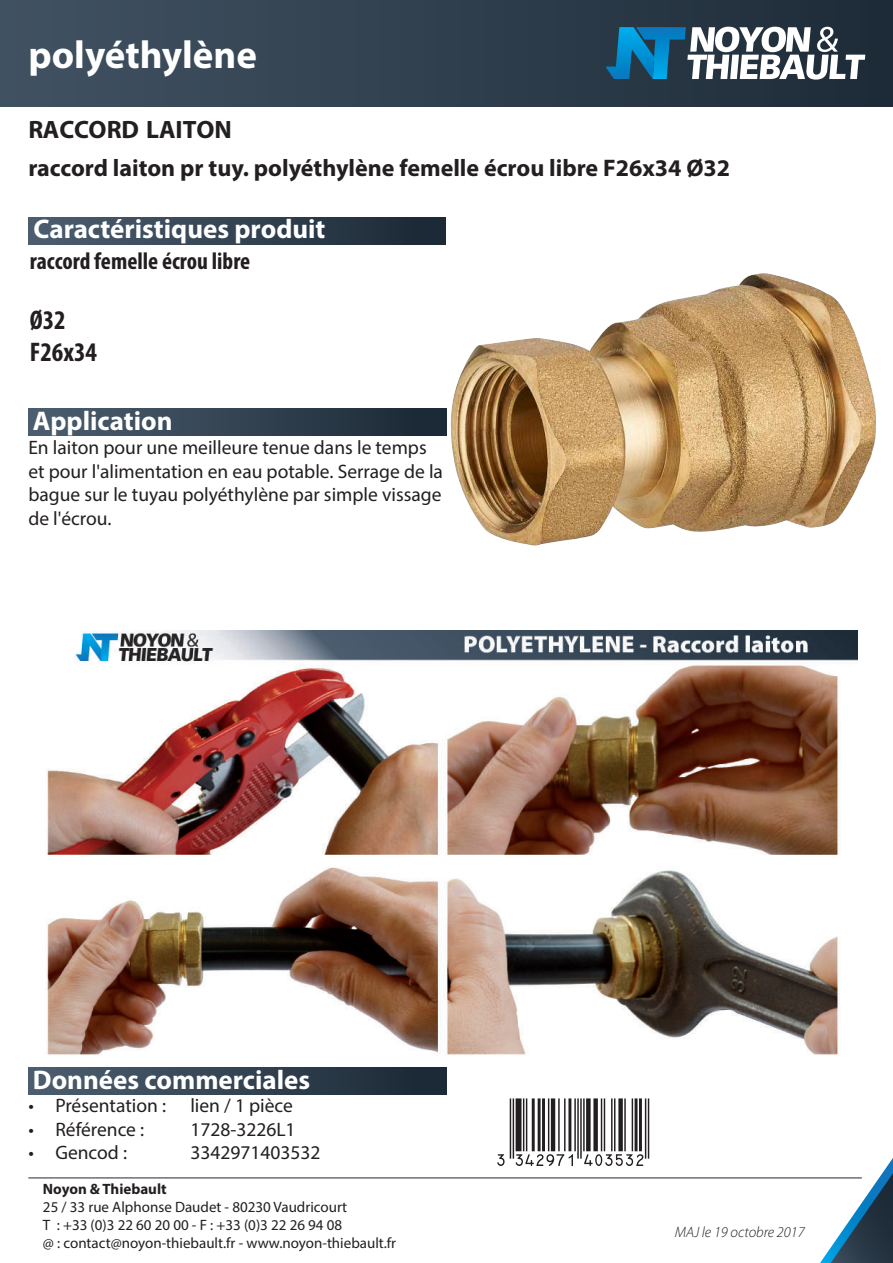
<style>
.page{position:relative;width:893px;height:1263px;background:#fff}
.page>*{position:absolute;margin:0;border:0;box-sizing:border-box;transform-origin:0 0}
.t1{font:700 39px "Myriad Pro";color:#fff}
.t2{font:700 27px "Myriad Pro";color:#fff}
.t3{font:700 condensed 27px/31.5px "Myriad Pro";color:#231f20}
.t4{font:700 25.2px "Myriad Pro";color:#231f20}
.t5{font:700 24px "Myriad Pro";color:#231f20}
.t6{font:700 condensed 24px "Myriad Pro";color:#231f20}
.t7{font:19.5px/23.4px "Myriad Pro";color:#231f20}
.t8{font:15px/18px "Myriad Pro";color:#231f20}
.t9{font:italic 300 15px "Myriad Pro";color:#231f20}
.t10{font:700 15px "Myriad Pro";color:#231f20}
</style>
<div class="page">
<hr style="left:28px;top:1177px;width:834px;height:1px;background:#1c2936">
<div style="left:28px;top:218px;width:417px;height:26px;background:linear-gradient(to right,#4c5e70,#1a2834)"></div>
<div style="left:0;top:0;width:893px;height:106px;background:linear-gradient(to right,#415262,#1e2c38)"></div>
<svg style="left:606px;top:27px;width:259px;height:53px"></svg>
<svg style="left:820px;top:1158px;width:73px;height:105px"></svg>
<img style="left:450px;top:273px;width:426px;height:273px">
<img style="left:46px;top:630px;width:811px;height:425px">
<div style="left:28px;top:408px;width:418px;height:27px;background:linear-gradient(to right,#4c5e70,#1b2834)"></div>
<div style="left:28px;top:1067px;width:418px;height:27px;background:linear-gradient(to right,#4c5e70,#1b2834)"></div>
<h1 class="t1" style="left:28px;top:30px;width:230px">polyéthylène</h1>
<p class="t4" style="left:28px;top:113px;width:205px">RACCORD LAITON</p>
<p class="t5" style="left:28px;top:153px;width:703px">raccord laiton pr tuy. polyéthylène femelle écrou libre F26x34 Ø32</p>
<h2 class="t2" style="left:34px;top:212px;width:293px">Caractéristiques produit</h2>
<p class="t6" style="left:30px;top:246px;width:222px">raccord femelle écrou libre</p>
<h2 class="t3" style="left:30px;top:304px;width:69px">Ø32<br>F26x34</h2>
<h2 class="t2" style="left:33px;top:403px;width:141px">Application</h2>
<p class="t7" style="left:28px;top:436px;width:416px">En laiton pour une meilleure tenue dans le temps et pour l'alimentation en eau potable. Serrage de la bague sur le tuyau polyéthylène par simple vissage de l'écrou.</p>
<h2 class="t2" style="left:33px;top:1062px;width:279px">Données commerciales</h2>
<p class="t7" style="left:28px;top:1094px;width:266px">• Présentation : lien / 1 pièce</p>
<p class="t7" style="left:28px;top:1117px;width:117px">• Référence :</p>
<p class="t7" style="left:190px;top:1117px;width:107px">1728-3226L1</p>
<p class="t7" style="left:28px;top:1141px;width:100px">• Gencod :</p>
<p class="t7" style="left:190px;top:1141px;width:132px">3342971403532</p>
<p class="t10" style="left:43px;top:1179px;width:125px">Noyon &amp; Thiebault</p>
<p class="t8" style="left:43px;top:1198px;width:355px">25 / 33 rue Alphonse Daudet - 80230 Vaudricourt<br>T : +33 (0)3 22 60 20 00 - F : +33 (0)3 22 26 94 08<br>@ : contact@noyon-thiebault.fr - www.noyon-thiebault.fr</p>
<p class="t9" style="left:675px;top:1223px;width:131px">MAJ le 19 octobre 2017</p>
</div>
